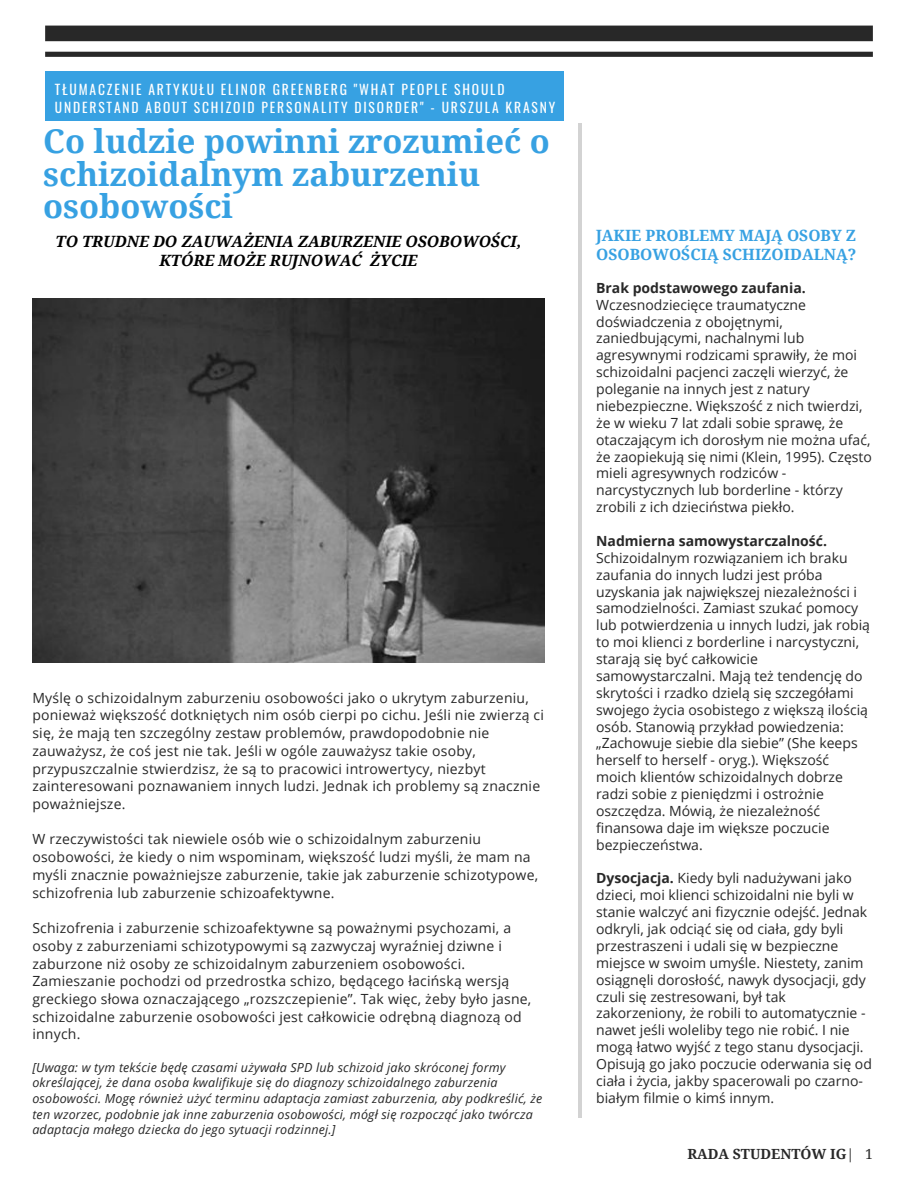
<style>
.page{position:relative;width:918px;height:1188px;background:#fff}
.page>*{position:absolute;margin:0;border:0;box-sizing:border-box;transform-origin:0 0}
.t1{font:700 32.7px/32.7px "Droid Serif";color:#37a1e2}
.t2{font:italic 700 15.6px/19.2px "Droid Serif";color:#000;text-align:center}
.t3{font:700 15.6px/19.2px "Droid Serif";color:#37a1e2}
.t4{font:13.95px/16.8px "Open Sans";color:#282828}
.t5{font:700 13.95px "Droid Serif";color:#282828}
.t6{font:13.5px/18px "Oswald";letter-spacing:.135em;color:#fff}
.t7{font:italic 12.45px/15.6px "Open Sans";letter-spacing:.015em;color:#282828}
.s1{font-weight:700}
.s2{font-weight:400}
</style>
<div class="page">
<div style="left:45px;top:71px;width:519px;height:49px;background:#37a1e2"></div>
<hr style="left:579px;top:123px;width:3px;height:995px;background:#d3d3d3">
<img style="left:32px;top:298px;width:512px;height:365px">
<svg style="left:45px;top:26px;width:828px;height:31px"></svg>
<p class="t6" style="left:55px;top:80px;width:502px">TŁUMACZENIE ARTYKUŁU ELINOR GREENBERG "WHAT PEOPLE SHOULD<br>UNDERSTAND ABOUT SCHIZOID PERSONALITY DISORDER" - URSZULA KRASNY</p>
<p class="t1" style="left:43px;top:125px;width:508px">Co ludzie powinni zrozumieć o schizoidalnym zaburzeniu osobowości</p>
<p class="t2" style="left:56px;top:232px;width:467px">TO TRUDNE DO ZAUWAŻENIA ZABURZENIE OSOBOWOŚCI,<br>KTÓRE MOŻE RUJNOWAĆ ŻYCIE</p>
<p class="t4" style="left:32px;top:688px;width:513px;line-height:17.7px">Myślę o schizoidalnym zaburzeniu osobowości jako o ukrytym zaburzeniu, ponieważ większość dotkniętych nim osób cierpi po cichu. Jeśli nie zwierzą ci się, że mają ten szczególny zestaw problemów, prawdopodobnie nie zauważysz, że coś jest nie tak. Jeśli w ogóle zauważysz takie osoby, przypuszczalnie stwierdzisz, że są to pracowici introwertycy, niezbyt zainteresowani poznawaniem innych ludzi. Jednak ich problemy są znacznie poważniejsze.</p>
<p class="t4" style="left:32px;top:830px;width:507px;line-height:17.7px">W rzeczywistości tak niewiele osób wie o schizoidalnym zaburzeniu osobowości, że kiedy o nim wspominam, większość ludzi myśli, że mam na myśli znacznie poważniejsze zaburzenie, takie jak zaburzenie schizotypowe, schizofrenia lub zaburzenie schizoafektywne.</p>
<p class="t4" style="left:32px;top:919px;width:500px;line-height:17.7px">Schizofrenia i zaburzenie schizoafektywne są poważnymi psychozami, a osoby z zaburzeniami schizotypowymi są zazwyczaj wyraźniej dziwne i zaburzone niż osoby ze schizoidalnym zaburzeniem osobowości.<br>Zamieszanie pochodzi od przedrostka schizo, będącego łacińską wersją greckiego słowa oznaczającego „rozszczepienie”. Tak więc, żeby było jasne, schizoidalne zaburzenie osobowości jest całkowicie odrębną diagnozą od innych.</p>
<p class="t7" style="left:32px;top:1059px;width:512px">[Uwaga: w tym tekście będę czasami używała SPD lub schizoid jako skróconej formy określającej, że dana osoba kwalifikuje się do diagnozy schizoidalnego zaburzenia osobowości. Mogę również użyć terminu adaptacja zamiast zaburzenia, aby podkreślić, że ten wzorzec, podobnie jak inne zaburzenia osobowości, mógł się rozpocząć jako twórcza adaptacja małego dziecka do jego sytuacji rodzinnej.]</p>
<p class="t3" style="left:596px;top:226px;width:262px">JAKIE PROBLEMY MAJĄ OSOBY Z<br>OSOBOWOŚCIĄ SCHIZOIDALNĄ?</p>
<p class="t4" style="left:596px;top:279px;width:277px"><span class="s1">Brak podstawowego zaufania.<br></span>Wczesnodziecięce traumatyczne doświadczenia z obojętnymi, zaniedbującymi, nachalnymi lub agresywnymi rodzicami sprawiły, że moi schizoidalni pacjenci zaczęli wierzyć, że poleganie na innych jest z natury niebezpieczne. Większość z nich twierdzi, że w wieku 7 lat zdali sobie sprawę, że otaczającym ich dorosłym nie można ufać, że zaopiekują się nimi (Klein, 1995). Często mieli agresywnych rodziców - narcystycznych lub borderline - którzy zrobili z ich dzieciństwa piekło.</p>
<p class="t4" style="left:596px;top:532px;width:275px"><span class="s1">Nadmierna samowystarczalność.<br></span>Schizoidalnym rozwiązaniem ich braku zaufania do innych ludzi jest próba uzyskania jak największej niezależności i samodzielności. Zamiast szukać pomocy lub potwierdzenia u innych ludzi, jak robią to moi klienci z borderline i narcystyczni, starają się być całkowicie samowystarczalni. Mają też tendencję do skrytości i rzadko dzielą się szczegółami swojego życia osobistego z większą ilością osób. Stanowią przykład powiedzenia: „Zachowuje siebie dla siebie” (She keeps herself to herself - oryg.). Większość moich klientów schizoidalnych dobrze radzi sobie z pieniędzmi i ostrożnie oszczędza. Mówią, że niezależność finansowa daje im większe poczucie bezpieczeństwa.</p>
<p class="t4" style="left:596px;top:870px;width:277px"><span class="s1">Dysocjacja.</span> Kiedy byli nadużywani jako dzieci, moi klienci schizoidalni nie byli w stanie walczyć ani fizycznie odejść. Jednak odkryli, jak odciąć się od ciała, gdy byli przestraszeni i udali się w bezpieczne miejsce w swoim umyśle. Niestety, zanim osiągnęli dorosłość, nawyk dysocjacji, gdy czuli się zestresowani, był tak zakorzeniony, że robili to automatycznie - nawet jeśli woleliby tego nie robić. I nie mogą łatwo wyjść z tego stanu dysocjacji.<br>Opisują go jako poczucie oderwania się od ciała i życia, jakby spacerowali po czarno&shy;białym filmie o kimś innym.</p>
<p class="t5" style="left:687px;top:1147px;width:187px">RADA STUDENTÓW IG<span class="s2">| 1</span></p>
</div>
